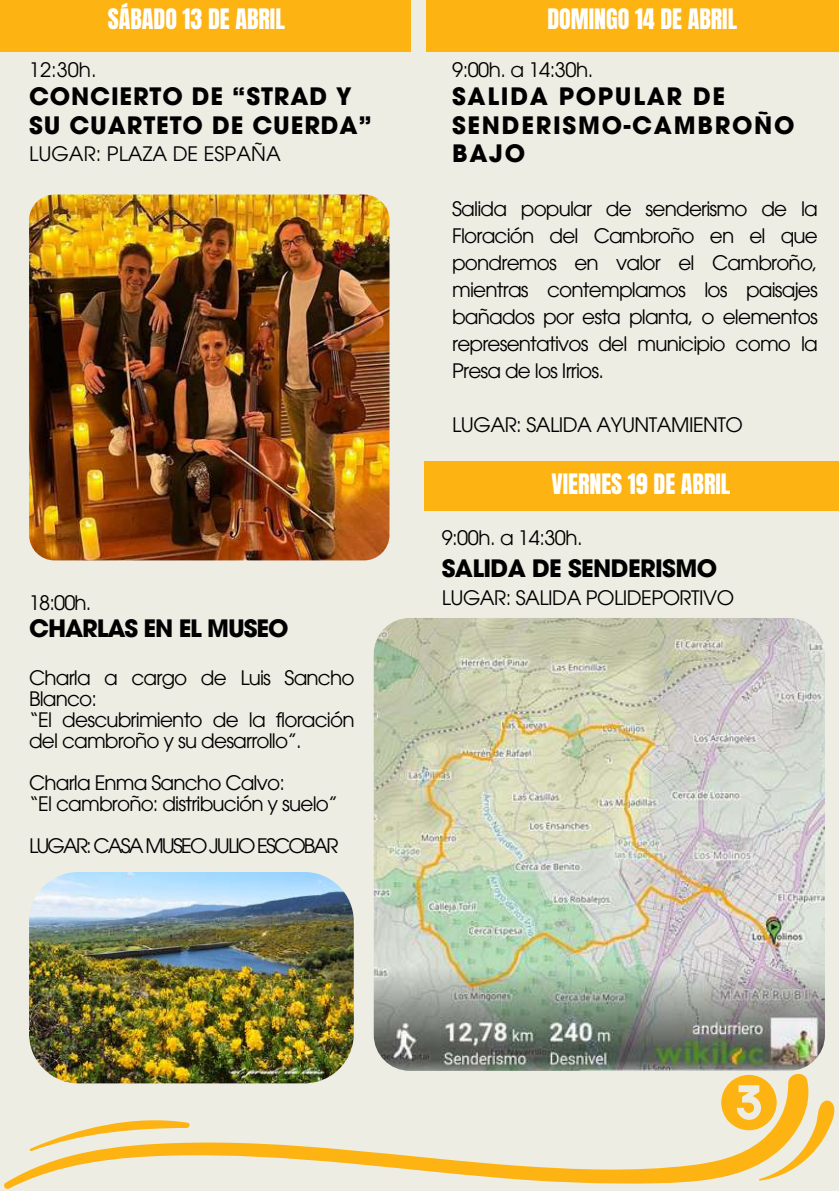
<style>
.page{position:relative;width:839px;height:1191px;background:#fff}
.page>*{position:absolute;margin:0;border:0;box-sizing:border-box;transform-origin:0 0}
.t1{font:24px "Anton";color:#fff}
.t2{font:700 24px/28.4px "ITC Avant Garde Pro";letter-spacing:.07em;color:#000}
.t3{font:700 24px/28.4px "ITC Avant Garde Pro";letter-spacing:.035em;color:#000}
.t4{font:700 24px "ITC Avant Garde Pro";letter-spacing:-.025em;color:#000}
.t5{font:700 24px "ITC Avant Garde Pro";letter-spacing:-.045em;color:#000}
.t6{font:20px/27px "ITC Avant Garde Pro";letter-spacing:-.04em;color:#000}
.t7{font:20px "ITC Avant Garde Pro";letter-spacing:-.095em;color:#000}
.t8{font:20px "ITC Avant Garde Pro";color:#000}
</style>
<div class="page">
<div style="left:0;top:0;width:838px;height:1191px;background:#edede4"></div>
<svg style="left:4px;top:1070px;width:799px;height:119px"></svg>
<svg style="left:29px;top:1115px;width:162px;height:37px"></svg>
<img style="left:29px;top:872px;width:324px;height:211px;border-radius:50px">
<svg style="left:721px;top:1075px;width:114px;height:106px"></svg>
<img style="left:29px;top:195px;width:360px;height:365px;border-radius:26px">
<img style="left:374px;top:618px;width:450px;height:453px;border-radius:36px">
<div style="left:427px;top:0;width:411px;height:52px;background:#fdb311"></div>
<div style="left:0;top:0;width:410px;height:52px;background:#fdb311"></div>
<div style="left:424px;top:461px;width:414px;height:49px;background:#fdb311"></div>
<p class="t1" style="left:108px;top:2px;width:179px">SÁBADO 13 DE ABRIL</p>
<p class="t1" style="left:547px;top:2px;width:191px">DOMINGO 14 DE ABRIL</p>
<p class="t6" style="left:29px;top:58px;width:69px">12:30h.</p>
<p class="t3" style="left:29px;top:85px;width:344px">CONCIERTO DE “STRAD Y<br>SU CUARTETO DE CUERDA”</p>
<p class="t8" style="left:29px;top:146px;width:253px">LUGAR: PLAZA DE ESPAÑA</p>
<p class="t6" style="left:29px;top:592px;width:64px">18:00h.</p>
<p class="t5" style="left:29px;top:619px;width:261px">CHARLAS EN EL MUSEO</p>
<p class="t6" style="left:29px;top:670px;width:327px;line-height:21px">Charla a cargo de Luis Sancho<br>Blanco:<br>“El descubrimiento de la floración del cambroño y su desarrollo”.</p>
<p class="t6" style="left:29px;top:775px;width:310px;line-height:21px">Charla Enma Sancho Calvo:<br>“El cambroño: distribución y suelo”</p>
<p class="t7" style="left:29px;top:838px;width:311px">LUGAR: CASA MUSEO JULIO ESCOBAR</p>
<p class="t6" style="left:452px;top:58px;width:143px">9:00h. a 14:30h.</p>
<p class="t2" style="left:452px;top:85px;width:344px">SALIDA POPULAR DE<br>SENDERISMO-CAMBROÑO<br>BAJO</p>
<p class="t6" style="left:452px;top:198px;width:367px;text-align:justify">Salida popular de senderismo de la Floración del Cambroño en el que pondremos en valor el Cambroño, mientras contemplamos los paisajes bañados por esta planta, o elementos representativos del municipio como la Presa de los Irrios.</p>
<p class="t6" style="left:452px;top:414px;width:292px">LUGAR: SALIDA AYUNTAMIENTO</p>
<p class="t1" style="left:551px;top:467px;width:180px">VIERNES 19 DE ABRIL</p>
<p class="t6" style="left:441px;top:527px;width:143px">9:00h. a 14:30h.</p>
<p class="t4" style="left:441px;top:559px;width:277px">SALIDA DE SENDERISMO</p>
<p class="t6" style="left:441px;top:587px;width:294px">LUGAR: SALIDA POLIDEPORTIVO</p>
</div>
